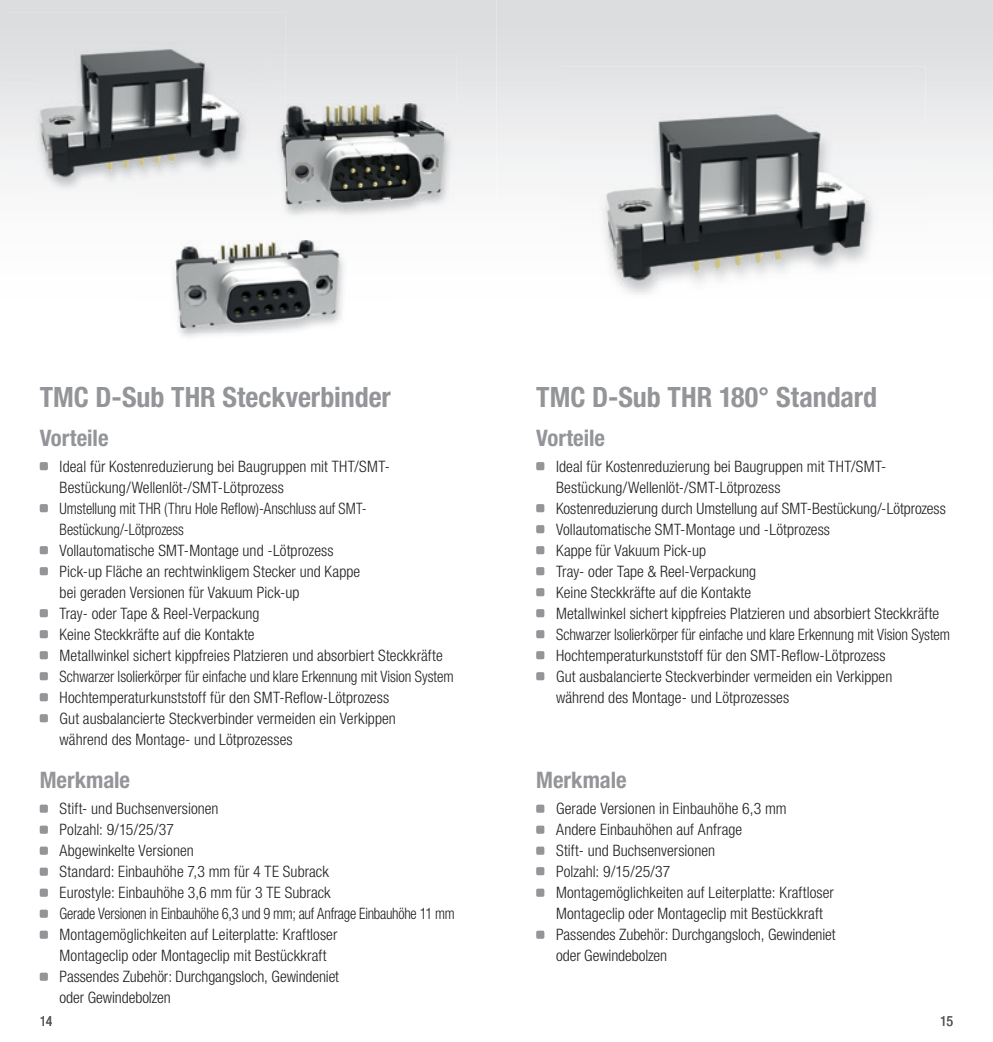
<style>
.page{position:relative;width:993px;height:1042px;background:#fff}
.page>*{position:absolute;margin:0;border:0;box-sizing:border-box;transform-origin:0 0}
.t1{font:700 condensed 28px "Helvetica Neue";color:#939598}
.t2{font:700 condensed 22.75px "Helvetica Neue LT";color:#939598}
.t3{font:300 condensed 15.75px/21px "Helvetica Neue LT";letter-spacing:.005em;color:#231f20}
.t4{font:condensed 14px "Helvetica Neue LT";color:#57585a}
</style>
<div class="page">
<img style="left:599px;top:124px;width:278px;height:173px">
<div style="left:562px;top:66px;width:363px;height:58px;background:#e6e7e9"></div>
<div style="left:562px;top:123px;width:37px;height:122px;background:#f5f5f6"></div>
<div style="left:877px;top:123px;width:48px;height:122px;background:#f5f5f6"></div>
<img style="left:171px;top:240px;width:176px;height:97px">
<img style="left:35px;top:72px;width:214px;height:120px">
<img style="left:136px;top:191px;width:113px;height:1px">
<img style="left:6px;top:13px;width:280px;height:59px">
<img style="left:276px;top:108px;width:177px;height:112px">
<div style="left:286px;top:55px;width:170px;height:53px;background:#e3e4e6"></div>
<img style="left:269px;top:191px;width:121px;height:24px">
<img style="left:269px;top:55px;width:17px;height:134px">
<img style="left:276px;top:103px;width:10px;height:86px">
<div style="left:536px;top:462px;width:8px;height:8px;background:#939598;border-radius:2px"></div>
<div style="left:536px;top:504px;width:8px;height:8px;background:#939598;border-radius:2px"></div>
<div style="left:536px;top:525px;width:8px;height:8px;background:#939598;border-radius:2px"></div>
<div style="left:536px;top:546px;width:8px;height:8px;background:#939598;border-radius:2px"></div>
<div style="left:536px;top:567px;width:8px;height:8px;background:#939598;border-radius:2px"></div>
<div style="left:536px;top:588px;width:8px;height:8px;background:#939598;border-radius:2px"></div>
<div style="left:536px;top:609px;width:8px;height:8px;background:#939598;border-radius:2px"></div>
<div style="left:536px;top:630px;width:8px;height:8px;background:#939598;border-radius:2px"></div>
<div style="left:536px;top:651px;width:8px;height:8px;background:#939598;border-radius:2px"></div>
<div style="left:536px;top:672px;width:8px;height:8px;background:#939598;border-radius:2px"></div>
<div style="left:536px;top:804px;width:8px;height:9px;background:#939598;border-radius:2px"></div>
<div style="left:536px;top:825px;width:8px;height:9px;background:#939598;border-radius:2px"></div>
<div style="left:536px;top:846px;width:8px;height:9px;background:#939598;border-radius:2px"></div>
<div style="left:536px;top:888px;width:8px;height:9px;background:#939598;border-radius:2px"></div>
<div style="left:536px;top:930px;width:8px;height:9px;background:#939598;border-radius:2px"></div>
<div style="left:40px;top:462px;width:8px;height:8px;background:#939598;border-radius:2px"></div>
<div style="left:40px;top:504px;width:8px;height:8px;background:#939598;border-radius:2px"></div>
<div style="left:40px;top:546px;width:8px;height:8px;background:#939598;border-radius:2px"></div>
<div style="left:40px;top:567px;width:8px;height:8px;background:#939598;border-radius:2px"></div>
<div style="left:40px;top:609px;width:8px;height:8px;background:#939598;border-radius:2px"></div>
<div style="left:40px;top:630px;width:8px;height:8px;background:#939598;border-radius:2px"></div>
<div style="left:40px;top:651px;width:8px;height:8px;background:#939598;border-radius:2px"></div>
<div style="left:40px;top:672px;width:8px;height:8px;background:#939598;border-radius:2px"></div>
<div style="left:40px;top:693px;width:8px;height:8px;background:#939598;border-radius:2px"></div>
<div style="left:40px;top:714px;width:8px;height:8px;background:#939598;border-radius:2px"></div>
<div style="left:40px;top:804px;width:8px;height:9px;background:#939598;border-radius:2px"></div>
<div style="left:40px;top:825px;width:8px;height:9px;background:#939598;border-radius:2px"></div>
<div style="left:40px;top:846px;width:8px;height:9px;background:#939598;border-radius:2px"></div>
<div style="left:40px;top:867px;width:8px;height:9px;background:#939598;border-radius:2px"></div>
<div style="left:40px;top:888px;width:8px;height:9px;background:#939598;border-radius:2px"></div>
<div style="left:40px;top:909px;width:8px;height:9px;background:#939598;border-radius:2px"></div>
<div style="left:40px;top:930px;width:8px;height:9px;background:#939598;border-radius:2px"></div>
<div style="left:40px;top:972px;width:8px;height:9px;background:#939598;border-radius:2px"></div>
<div style="left:536px;top:867px;width:8px;height:8px;background:#939598;border-radius:2px"></div>
<h1 class="t1" style="left:40px;top:380px;width:352px">TMC D-Sub THR Steckverbinder</h1>
<h2 class="t2" style="left:40px;top:424px;width:70px">Vorteile</h2>
<p class="t3" style="left:60px;top:455px;width:395px">Ideal für Kostenreduzierung bei Baugruppen mit THT/SMT-Bestückung/Wellenlöt-/SMT-Lötprozess<br>Umstellung mit THR (Thru Hole Reflow)-Anschluss auf SMT-Bestückung/-Lötprozess<br>Vollautomatische SMT-Montage und -Lötprozess<br>Pick-up Fläche an rechtwinkligem Stecker und Kappe<br>bei geraden Versionen für Vakuum Pick-up<br>Tray- oder Tape &amp; Reel-Verpackung<br>Keine Steckkräfte auf die Kontakte<br>Metallwinkel sichert kippfreies Platzieren und absorbiert Steckkräfte Schwarzer Isolierkörper für einfache und klare Erkennung mit Vision System Hochtemperaturkunststoff für den SMT-Reflow-Lötprozess<br>Gut ausbalancierte Steckverbinder vermeiden ein Verkippen<br>während des Montage- und Lötprozesses</p>
<h2 class="t2" style="left:40px;top:766px;width:92px">Merkmale</h2>
<p class="t3" style="left:60px;top:798px;width:396px">Stift- und Buchsenversionen<br>Polzahl: 9/15/25/37<br>Abgewinkelte Versionen<br>Standard: Einbauhöhe 7,3 mm für 4 TE Subrack<br>Eurostyle: Einbauhöhe 3,6 mm für 3 TE Subrack<br>Gerade Versionen in Einbauhöhe 6,3 und 9 mm; auf Anfrage Einbauhöhe 11 mm Montagemöglichkeiten auf Leiterplatte: Kraftloser<br>Montageclip oder Montageclip mit Bestückkraft<br>Passendes Zubehör: Durchgangsloch, Gewindeniet<br>oder Gewindebolzen</p>
<h1 class="t1" style="left:536px;top:380px;width:342px">TMC D-Sub THR 180° Standard</h1>
<h2 class="t2" style="left:536px;top:424px;width:70px">Vorteile</h2>
<p class="t3" style="left:556px;top:455px;width:395px">Ideal für Kostenreduzierung bei Baugruppen mit THT/SMT-Bestückung/Wellenlöt-/SMT-Lötprozess<br>Kostenreduzierung durch Umstellung auf SMT-Bestückung/-Lötprozess Vollautomatische SMT-Montage und -Lötprozess<br>Kappe für Vakuum Pick-up<br>Tray- oder Tape &amp; Reel-Verpackung<br>Keine Steckkräfte auf die Kontakte<br>Metallwinkel sichert kippfreies Platzieren und absorbiert Steckkräfte Schwarzer Isolierkörper für einfache und klare Erkennung mit Vision System Hochtemperaturkunststoff für den SMT-Reflow-Lötprozess<br>Gut ausbalancierte Steckverbinder vermeiden ein Verkippen<br>während des Montage- und Lötprozesses</p>
<h2 class="t2" style="left:536px;top:766px;width:92px">Merkmale</h2>
<p class="t3" style="left:556px;top:798px;width:281px">Gerade Versionen in Einbauhöhe 6,3 mm<br>Andere Einbauhöhen auf Anfrage<br>Stift- und Buchsenversionen<br>Polzahl: 9/15/25/37<br>Montagemöglichkeiten auf Leiterplatte: Kraftloser Montageclip oder Montageclip mit Bestückkraft Passendes Zubehör: Durchgangsloch, Gewindeniet oder Gewindebolzen</p>
<p class="t4" style="left:40px;top:1012px;width:14px">14</p>
<p class="t4" style="left:940px;top:1012px;width:14px">15</p>
</div>
